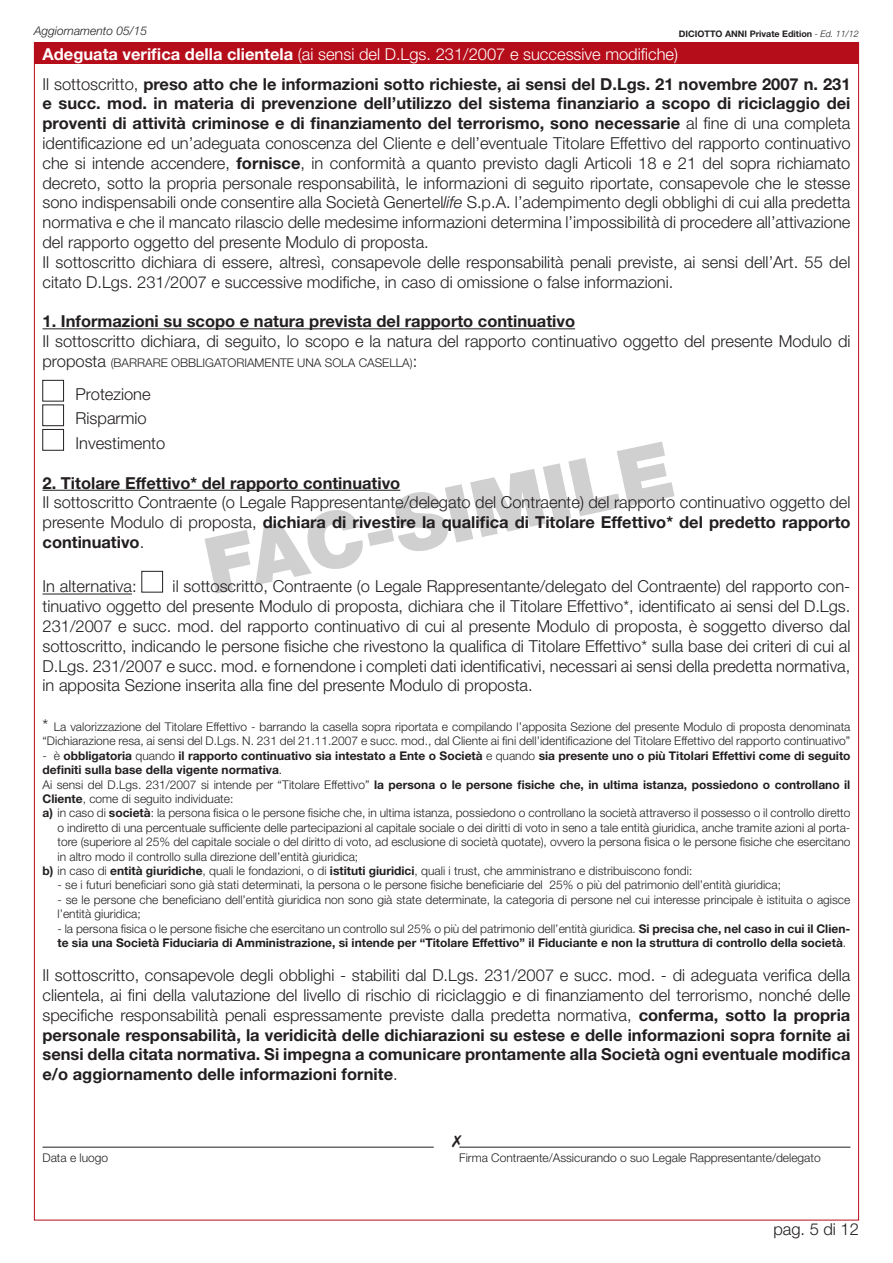
<style>
.page{position:relative;width:893px;height:1263px;background:#fff}
.page>*{position:absolute;margin:0;border:0;box-sizing:border-box;transform-origin:0 0}
.t1{font:300 16.5px/19.8px "Helvetica Neue";color:#231f20;text-align:justify}
.t2{font:700 16.5px/29.8px "Helvetica Neue";color:#231f20}
.t3{font:300 12px/14.4px "Helvetica Neue";color:#231f20}
.t4{font:700 12px/14.4px "Helvetica Neue";color:#231f20}
.t5{font:italic 300 12px "Helvetica Neue";color:#231f20}
.t6{font:700 9px "Helvetica Neue";color:#231f20}
.s1{font-weight:300;font-style:italic}
.s2{color:#fff}
.s3{font-weight:300;color:#fff}
.s4{font-weight:300}
.s5{font-weight:700}
.s6{font-style:italic}
.s7{font-size:16.5px}
</style>
<div class="page">
<div style="left:34px;top:43px;width:825px;height:21px;background:#b50e1a"></div>
<hr style="left:43px;top:328px;width:532px;height:1px;background:#231f20">
<hr style="left:43px;top:490px;width:357px;height:1px;background:#231f20">
<hr style="left:43px;top:594px;width:89px;height:1px;background:#231f20">
<div style="left:43px;top:380px;width:21px;height:21px;border:1px solid #231f20"></div>
<div style="left:43px;top:405px;width:21px;height:21px;border:1px solid #231f20"></div>
<div style="left:43px;top:429px;width:21px;height:21px;border:1px solid #231f20"></div>
<div style="left:142px;top:571px;width:21px;height:21px;border:1px solid #231f20"></div>
<hr style="left:459px;top:1147px;width:391px;height:1px;background:#231f20">
<hr style="left:43px;top:1147px;width:391px;height:1px;background:#231f20">
<svg style="left:204px;top:442px;width:471px;height:152px"></svg>
<p class="t5" style="left:34px;top:24px;width:115px">Aggiornamento 05/15</p>
<p class="t6" style="left:679px;top:28px;width:181px">DICIOTTO ANNI Private Edition <span class="s1">- Ed. 11/12</span></p>
<p class="t2" style="left:43px;top:38px;width:809px"><span class="s2">Adeguata verifica della clientela</span> <span class="s3">(ai sensi del D.Lgs. 231/2007 e successive modifiche)<br></span><span class="s4">Il sottoscritto,</span> preso atto che le informazioni sotto richieste, ai sensi del D.Lgs. 21 novembre 2007 n. 231</p>
<p class="t1" style="left:43px;top:93px;width:809px;text-align:left"><span class="s5">e succ. mod. in materia di prevenzione dell’utilizzo del sistema finanziario a scopo di riciclaggio dei proventi di attività criminose e di finanziamento del terrorismo, sono necessarie</span> al fine di una completa identificazione ed un’adeguata conoscenza del Cliente e dell’eventuale Titolare Effettivo del rapporto continuativo che si intende accendere, <span class="s5">fornisce</span>, in conformità a quanto previsto dagli Articoli 18 e 21 del sopra richiamato decreto, sotto la propria personale responsabilità, le informazioni di seguito riportate, consapevole che le stesse sono indispensabili onde consentire alla Società Genertel<span class="s6">life</span> S.p.A. l’adempimento degli obblighi di cui alla predetta normativa e che il mancato rilascio delle medesime informazioni determina l’impossibilità di procedere all’attivazione del rapporto oggetto del presente Modulo di proposta.<br>Il sottoscritto dichiara di essere, altresì, consapevole delle responsabilità penali previste, ai sensi dell’Art. 55 del citato D.Lgs. 231/2007 e successive modifiche, in caso di omissione o false informazioni.</p>
<p class="t2" style="left:43px;top:306px;width:534px">1. Informazioni su scopo e natura prevista del rapporto continuativo</p>
<p class="t1" style="left:43px;top:331px;width:809px">Il sottoscritto dichiara, di seguito, lo scopo e la natura del rapporto continuativo oggetto del presente Modulo di</p>
<p class="t3" style="left:43px;top:355px;width:376px"><span class="s7">proposta</span> (BARRARE OBBLIGATORIAMENTE UNA SOLA CASELLA)<span class="s7">:</span></p>
<p class="t1" style="left:76px;top:381px;width:91px;line-height:24.6px;text-align:left">Protezione<br>Risparmio<br>Investimento</p>
<p class="t2" style="left:43px;top:467px;width:359px">2. Titolare Effettivo* del rapporto continuativo</p>
<p class="t1" style="left:43px;top:492px;width:809px">Il sottoscritto Contraente (o Legale Rappresentante/delegato del Contraente) del rapporto continuativo oggetto del presente Modulo di proposta, <span class="s5">dichiara di rivestire la qualifica di Titolare Effettivo* del predetto rapporto continuativo</span>.</p>
<p class="t1" style="left:43px;top:576px;width:96px">In alternativa:</p>
<p class="t1" style="left:43px;top:576px;width:809px;text-indent:130px">il sottoscritto, Contraente (o Legale Rappresentante/delegato del Contraente) del rapporto con&shy;tinuativo oggetto del presente Modulo di proposta, dichiara che il Titolare Effettivo*, identificato ai sensi del D.Lgs.<br>231/2007 e succ. mod. del rapporto continuativo di cui al presente Modulo di proposta, è soggetto diverso dal sottoscritto, indicando le persone fisiche che rivestono la qualifica di Titolare Effettivo* sulla base dei criteri di cui al D.Lgs. 231/2007 e succ. mod. e fornendone i completi dati identificativi, necessari ai sensi della predetta normativa, in apposita Sezione inserita alla fine del presente Modulo di proposta.</p>
<p class="t3" style="left:43px;top:719px;width:809px"><span class="s7">*</span> La valorizzazione del Titolare Effettivo - barrando la casella sopra riportata e compilando l’apposita Sezione del presente Modulo di proposta denominata “Dichiarazione resa, ai sensi del D.Lgs. N. 231 del 21.11.2007 e succ. mod., dal Cliente ai fini dell’identificazione del Titolare Effettivo del rapporto continuativo”</p>
<p class="t4" style="left:43px;top:748px;width:809px"><span class="s4">- è</span> obbligatoria <span class="s4">quando</span> il rapporto continuativo sia intestato a Ente o Società <span class="s4">e quando</span> sia presente uno o più Titolari Effettivi come di seguito</p>
<p class="t4" style="left:43px;top:762px;width:241px">definiti sulla base della vigente normativa<span class="s4">.</span></p>
<p class="t4" style="left:43px;top:777px;width:809px"><span class="s4">Ai sensi del D.Lgs. 231/2007 si intende per “Titolare Effettivo”</span> la persona o le persone fisiche che, in ultima istanza, possiedono o controllano il</p>
<p class="t3" style="left:43px;top:791px;width:192px"><span class="s5">Cliente</span>, come di seguito individuate:</p>
<p class="t3" style="left:43px;top:806px;width:809px"><span class="s5">a)</span> in caso di <span class="s5">società</span>: la persona fisica o le persone fisiche che, in ultima istanza, possiedono o controllano la società attraverso il possesso o il controllo diretto</p>
<p class="t3" style="left:58px;top:820px;width:794px">o indiretto di una percentuale sufficiente delle partecipazioni al capitale sociale o dei diritti di voto in seno a tale entità giuridica, anche tramite azioni al porta-</p>
<p class="t3" style="left:58px;top:834px;width:794px">tore (superiore al 25% del capitale sociale o del diritto di voto, ad esclusione di società quotate), ovvero la persona fisica o le persone fisiche che esercitano</p>
<p class="t3" style="left:58px;top:849px;width:302px">in altro modo il controllo sulla direzione dell’entità giuridica;</p>
<p class="t3" style="left:43px;top:863px;width:651px"><span class="s5">b)</span> in caso di <span class="s5">entità giuridiche</span>, quali le fondazioni, o di <span class="s5">istituti giuridici</span>, quali i trust, che amministrano e distribuiscono fondi:</p>
<p class="t3" style="left:58px;top:878px;width:725px">- se i futuri beneficiari sono già stati determinati, la persona o le persone fisiche beneficiarie del 25% o più del patrimonio dell’entità giuridica;</p>
<p class="t3" style="left:58px;top:892px;width:794px">- se le persone che beneficiano dell’entità giuridica non sono già state determinate, la categoria di persone nel cui interesse principale è istituita o agisce l’entità giuridica;</p>
<p class="t4" style="left:58px;top:921px;width:794px"><span class="s4">- la persona fisica o le persone fisiche che esercitano un controllo sul 25% o più del patrimonio dell’entità giuridica.</span> Si precisa che, nel caso in cui il Clien&shy;te sia una Società Fiduciaria di Amministrazione, si intende per “Titolare Effettivo” il Fiduciante e non la struttura di controllo della società<span class="s4">.</span></p>
<p class="t1" style="left:43px;top:965px;width:809px">Il sottoscritto, consapevole degli obblighi - stabiliti dal D.Lgs. 231/2007 e succ. mod. - di adeguata verifica della clientela, ai fini della valutazione del livello di rischio di riciclaggio e di finanziamento del terrorismo, nonché delle specifiche responsabilità penali espressamente previste dalla predetta normativa, <span class="s5">conferma, sotto la propria personale responsabilità, la veridicità delle dichiarazioni su estese e delle informazioni sopra fornite ai sensi della citata normativa. Si impegna a comunicare prontamente alla Società ogni eventuale modifica e/o aggiornamento delle informazioni fornite</span>.</p>
<p class="t3" style="left:43px;top:1150px;width:67px">Data e luogo</p>
<p class="t3" style="left:459px;top:1150px;width:363px">Firma Contraente/Assicurando o suo Legale Rappresentante/delegato</p>
<p class="t1" style="left:773px;top:1219px;width:87px">pag. 5 di 12</p>
</div>
